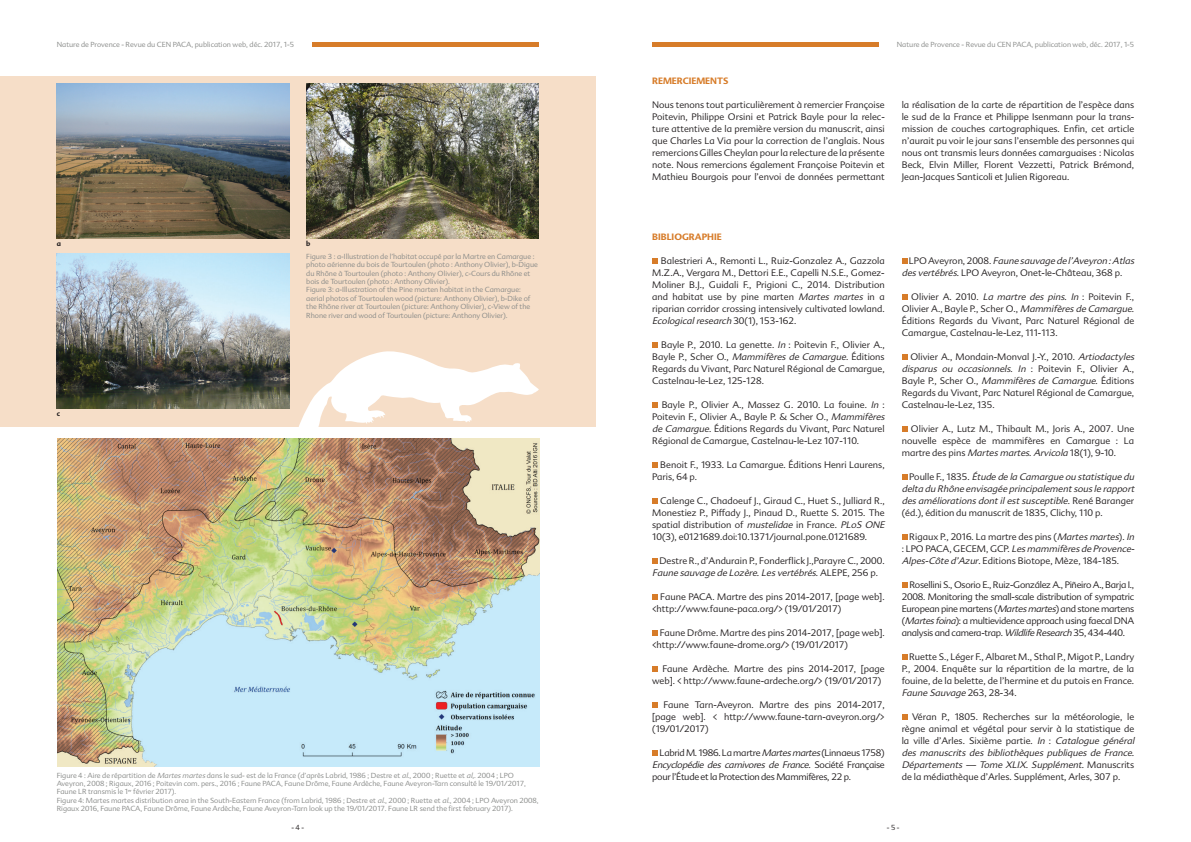
<style>
.page{position:relative;width:1191px;height:842px;background:#fff}
.page>*{position:absolute;margin:0;border:0;box-sizing:border-box;transform-origin:0 0}
.t1{font:300 9px/12px "Advert";color:#231f20;text-align:justify}
.t2{font:italic 300 9px/12px "Advert";color:#231f20}
.t3{font:700 9px "Advert";color:#d77c29}
.t4{font:300 7px/8.4px "Advert";color:#888a88}
.t5{font:300 7px "Advert";color:#231f20}
.t6{font:700 7px "Advert";color:#231f20}
.s1{font-style:italic}
.s2{font-style:normal}
</style>
<div class="page">
<div style="left:652px;top:42px;width:227px;height:5px;background:#d77c29"></div>
<div style="left:312px;top:42px;width:227px;height:5px;background:#d77c29"></div>
<img style="left:57px;top:438px;width:482px;height:328px">
<svg style="left:652px;top:258px;width:6px;height:6px"></svg>
<svg style="left:652px;top:342px;width:6px;height:6px"></svg>
<svg style="left:652px;top:402px;width:6px;height:6px"></svg>
<svg style="left:652px;top:462px;width:6px;height:6px"></svg>
<svg style="left:652px;top:498px;width:6px;height:6px"></svg>
<svg style="left:652px;top:558px;width:6px;height:6px"></svg>
<svg style="left:652px;top:594px;width:6px;height:6px"></svg>
<svg style="left:652px;top:630px;width:6px;height:6px"></svg>
<svg style="left:652px;top:666px;width:6px;height:6px"></svg>
<svg style="left:652px;top:702px;width:6px;height:6px"></svg>
<svg style="left:652px;top:750px;width:6px;height:6px"></svg>
<svg style="left:902px;top:258px;width:5px;height:6px"></svg>
<svg style="left:902px;top:294px;width:5px;height:6px"></svg>
<svg style="left:902px;top:354px;width:5px;height:6px"></svg>
<svg style="left:902px;top:426px;width:5px;height:6px"></svg>
<svg style="left:902px;top:474px;width:5px;height:6px"></svg>
<svg style="left:902px;top:534px;width:5px;height:6px"></svg>
<svg style="left:902px;top:582px;width:5px;height:6px"></svg>
<svg style="left:902px;top:654px;width:5px;height:6px"></svg>
<svg style="left:902px;top:714px;width:5px;height:6px"></svg>
<div style="left:0;top:77px;width:595px;height:350px;background:#f6dec8"></div>
<img style="left:57px;top:84px;width:232px;height:154px">
<img style="left:306px;top:84px;width:233px;height:154px">
<img style="left:57px;top:253px;width:232px;height:155px">
<svg style="left:283px;top:348px;width:256px;height:79px"></svg>
<p class="t4" style="left:57px;top:40px;width:239px">Nature de Provence - Revue du CEN PACA, publication web, déc. 2017, 1-5</p>
<p class="t4" style="left:896px;top:40px;width:239px">Nature de Provence - Revue du CEN PACA, publication web, déc. 2017, 1-5</p>
<p class="t6" style="left:57px;top:239px;width:6px">A</p>
<p class="t6" style="left:306px;top:239px;width:6px">B</p>
<p class="t6" style="left:57px;top:409px;width:5px">C</p>
<p class="t4" style="left:306px;top:252px;width:233px">Figure 3 : a-Illustration de l’habitat occupé par la Martre en Camargue : photo aérienne du bois de Tourtoulen (photo : Anthony Olivier), b-Digue du Rhône à Tourtoulen (photo : Anthony Olivier), c-Cours du Rhône et bois de Tourtoulen (photo : Anthony Olivier).<br>Figure 3: a-Illustration of the Pine marten habitat in the Camargue: aerial photos of Tourtoulen wood (picture: Anthony Olivier), b-Dike of the Rhône river at Tourtoulen (picture: Anthony Olivier), c-View of the Rhone river and wood of Tourtoulen (picture: Anthony Olivier).</p>
<p class="t4" style="left:57px;top:771px;width:483px">Figure 4 : Aire de répartition de <span class="s1">Martesmartes</span>dans le sud- est de la France (d’après Labrid, 1986 ; Destre et <span class="s1">al</span>., 2000 ; Ruette et <span class="s1">al</span>,. 2004 ; LPO Aveyron, 2008 ; Rigaux, 2016 ; Poitevin com. pers., 2016 ; Faune PACA, Faune Drôme, Faune Ardèche, Faune Aveyron-Tarn consulté le 19/01/2017, Faune LR transmis le 1<sup>er</sup> février 2017).<br>Figure 4: Martes martes distribution area in the South-Eastern France (from Labrid, 1986 ; Destre et <span class="s1">al</span>., 2000 ; Ruette et <span class="s1">al</span>., 2004 ; LPO Aveyron 2008, Rigaux 2016, Faune PACA, Faune Drôme, Faune Ardèche, Faune Aveyron-Tarn look up the 19/01/2017. Faune LR send the first february 2017).</p>
<p class="t5" style="left:291px;top:823px;width:14px">- 4 -</p>
<p class="t3" style="left:652px;top:75px;width:78px">REMERCI EMENTS</p>
<p class="t1" style="left:652px;top:99px;width:234px">Nous tenons tout particulièrement à remercier Françoise Poitevin, Philippe Orsini et Patrick Bayle pour la relec&shy;ture attentive de la première version du manuscrit, ainsi que Charles La Via pour la correction de l’anglais. Nous remercions Gilles Cheylan pour la relecture de la présente note. Nous remercions également Françoise Poitevin et Mathieu Bourgois pour l’envoi de données permettant</p>
<p class="t1" style="left:901px;top:99px;width:234px">la réalisation de la carte de répartition de l’espèce dans le sud de la France et Philippe Isenmann pour la trans&shy;mission de couches cartographiques. Enfin, cet article n’aurait pu voir le jour sans l’ensemble des personnes qui nous ont transmis leurs données camarguaises : Nicolas Beck, Elvin Miller, Florent Vezzetti, Patrick Brémond, Jean-Jacques Santicoli et Julien Rigoreau.</p>
<p class="t3" style="left:652px;top:231px;width:71px">BIBLIOGRAPHIE</p>
<p class="t1" style="left:652px;top:255px;width:234px;text-indent:9px">Balestrieri A., Remonti L., Ruiz-Gonzalez A., Gazzola M.Z.A., Vergara M., Dettori E.E., Capelli N.S.E., Gomez-Moliner B.J., Guidali F., Prigioni C., 2014. Distribution and habitat use by pine marten <span class="s1">Martes martes</span> in a riparian corridor crossing intensively cultivated lowland.<br><span class="s1">Ecologicalresearch</span> 3 0 ( 1 ) , 1 5 3 - 1 6 2 .</p>
<p class="t1" style="left:652px;top:339px;width:234px;text-indent:9px">Bayle P., 2010. La genette. <span class="s1">In</span> : Poitevin F., Olivier A., Bayle P., Scher O., <span class="s1">Mammifères de Camargue</span>. éditions Regards du Vivant, Parc Naturel Régional de Camargue, Castelnau-le-Lez, 125-128.</p>
<p class="t1" style="left:652px;top:399px;width:236px;text-align:left;text-indent:9px">Bayle P., Olivier A., Massez G. 2010. La fouine. <span class="s1">In</span> :<br>Poitevin F., Olivier A., Bayle P. &amp; Scher O., <span class="s1">Mammifères de Camargue</span>. éditions Regards du Vivant, Parc Naturel Régional de Camargue, Castelnau-le-Lez 107-110.</p>
<p class="t1" style="left:652px;top:459px;width:234px;text-indent:8px">Benoit F., 1933. La Camargue. éditions Henri Laurens,<br>Paris, 64 p.</p>
<p class="t1" style="left:652px;top:495px;width:236px;text-align:left;text-indent:8px">Calenge C., Chadoeuf J., Giraud C., Huet S., Julliard R., Monestiez P., Piffady J., Pinaud D., Ruette S. 2015. The spatial distribution of <span class="s1">mustelidae</span> in France. <span class="s1">PLoS ONE </span>10(3), e0121689.doi:10.1371/journal.pone.0121689.</p>
<p class="t1" style="left:652px;top:555px;width:234px;text-indent:7px">Destre R., d’Andurain P., Fonderflick J.,Parayre C., 2000.<br><span class="s1">Faune sauvage de Lozère.Lesvertébrés</span>. A L E P E , 2 5 6 p .</p>
<p class="t1" style="left:652px;top:591px;width:234px;text-indent:8px">Faune PACA. Martre des pins 2014-2017, [page web]. &lt;http://www.faune-paca.org/&gt; (19/01/2017)</p>
<p class="t1" style="left:652px;top:627px;width:234px;text-indent:7px">Faune Drôme. Martre des pins 2014-2017, [page web]. &lt;http://www.faune-drome.org/&gt; (19/01/2017)</p>
<p class="t1" style="left:652px;top:663px;width:234px;text-indent:10px">Faune Ardèche. Martre des pins 2014-2017, [page web]. &lt; http://www.faune-ardeche.org/&gt; (19/01/2017)</p>
<p class="t1" style="left:652px;top:699px;width:234px;text-indent:11px">Faune Tarn-Aveyron. Martre des pins 2014-2017, [page web]. &lt; http://www.faune-tarn-aveyron.org/&gt; (19/01/2017)</p>
<p class="t1" style="left:652px;top:747px;width:234px;text-indent:7px">Labrid M. 1986. La martre <span class="s1">Martesmartes</span>(Linnaeus 1758)<br><span class="s1">Encyclopédie des carnivores de France.</span> S o c i é t é F r a n ç a i s e pour l’étude et la Protection des Mammifères, 22 p.</p>
<p class="t1" style="left:901px;top:255px;width:236px;text-indent:7px">L P O Av e y ro n , 2 0 0 8 . <span class="s1">Faune sauvage de l’Aveyron :Atlas desvertébrés</span>. LPO Aveyron, Onet-le-Château, 368 p.</p>
<p class="t1" style="left:901px;top:291px;width:234px;text-indent:10px">Olivier A. 2010. <span class="s1">La martre des pins</span>. <span class="s1">In</span> : Poitevin F., Olivier A., Bayle P., Scher O., <span class="s1">Mammifèresde Camargue</span>.<br>Éditions Regards du Vivant, Parc Naturel Régional de Camargue, Castelnau-le-Lez, 111-113.</p>
<p class="t1" style="left:901px;top:351px;width:236px;text-align:left;text-indent:9px">Olivier A., Mondain-Monval J.-Y., 2010. <span class="s1">Artiodactyles disparus ou occasionnels</span>. <span class="s1">In</span> : Po i t e v i n F. , O l i v i e r A . , Bayle P., Scher O., <span class="s1">Mammifères de Camargue</span>. Éditions Regards du Vivant, Parc Naturel Régional de Camargue, Castelnau-le-Lez, 135.</p>
<p class="t1" style="left:901px;top:423px;width:234px;text-indent:9px">Olivier A., Lutz M., Thibault M., Joris A., 2007. Une nouvelle espèce de mammifères en Camargue : La martre des pins <span class="s1">Martesmartes</span>. <span class="s1">Arvicola</span> 18(1), 9-10.</p>
<p class="t2" style="left:901px;top:471px;width:236px;text-indent:8px"><span class="s2">P o u l l e F. , 1 8 3 5 .</span> étude de la Camargue ou statistique du delta du Rhône envisagée principalementsousle rapport desaméliorationsdontilestsusceptible<span class="s2">. R e n é B a r a n g e r (éd.), édition du manuscrit de 1835, Clichy, 110 p.</span></p>
<p class="t1" style="left:901px;top:531px;width:236px;text-indent:8px">Rigaux P., 2016. La martre des pins (<span class="s1">Martesmartes</span>). <span class="s1">In </span>: L P O PA C A , G E C E M , G C P. <span class="s1">Lesmammifèresde Provence-Alpes-Côte d’Azur</span>. Editions Biotope, Mèze, 184-185.</p>
<p class="t1" style="left:901px;top:579px;width:234px;text-indent:8px">Rosellini S., Osorio E., Ruiz-González A., Piñeiro A., Barja I., 2008. Monitoring the small-scale distribution of sympatric European pine martens (<span class="s1">Martesmartes</span>) and stone martens (<span class="s1">Martesfoina</span>): a multievidence approach using faecal DNA analysis and camera-trap. <span class="s1">WildlifeResearch</span> 35, 434-440.</p>
<p class="t1" style="left:901px;top:651px;width:234px;text-indent:7px">Ruette S., Léger F., Albaret M., Sthal P., Migot P., Landry P., 2004. Enquête sur la répartition de la martre, de la fouine, de la belette, de l’hermine et du putois en France.<br><span class="s1">Faune Sauvage</span> 2 6 3 , 2 8 - 3 4.</p>
<p class="t1" style="left:901px;top:711px;width:236px;text-align:left;text-indent:10px">Véran P., 1805. Recherches sur la météorologie, le règne animal et végétal pour servir à la statistique de la ville d’Arles. Sixième partie. <span class="s1">In</span> : <span class="s1">Catalogue général des manuscrits des bibliothèques publiques de France.<br>Départements — Tome XLIX. Supplément</span>. M a n u s c r i t s de la médiathèque d’Arles. Supplément, Arles, 307 p.</p>
<p class="t5" style="left:887px;top:823px;width:14px">- 5 -</p>
</div>
